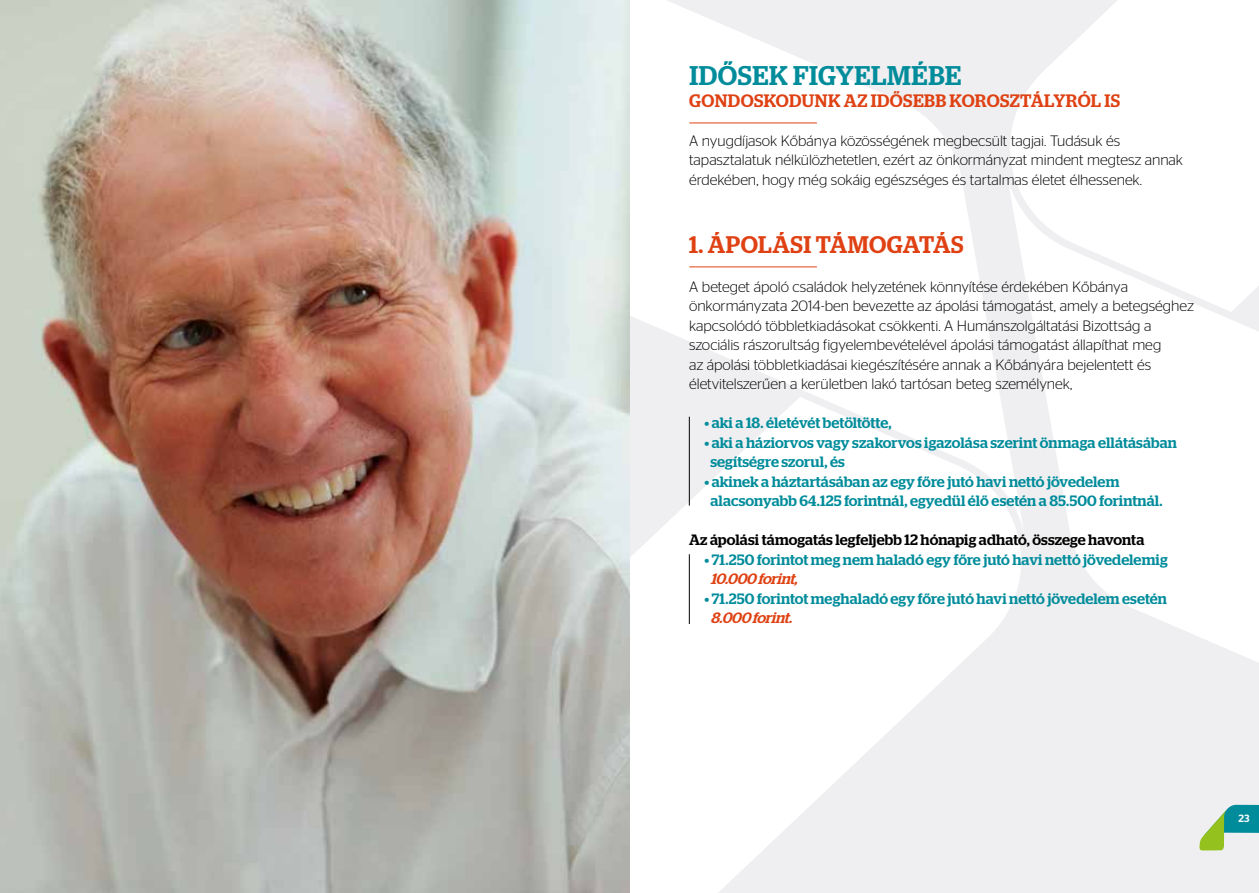
<style>
.page{position:relative;width:1259px;height:893px;background:#fff}
.page>*{position:absolute;margin:0;border:0;box-sizing:border-box;transform-origin:0 0}
.t1{font:500 27px "Stag";letter-spacing:.025em;color:#008c9b}
.t2{font:500 24px "Stag";letter-spacing:.015em;color:#df4113}
.t3{font:500 18px "Stag";letter-spacing:.02em;color:#df4113}
.t4{font:300 15px/19.5px "Stag Sans";letter-spacing:-.005em;color:#000}
.t5{font:500 15px/19.5px "Stag";letter-spacing:.005em;color:#008c9b}
.t6{font:500 15px "Stag";letter-spacing:.005em;color:#000}
.t7{font:italic 500 15px "Stag";color:#df4113}
.t8{font:500 10.5px "Stag Sans";color:#fff}
</style>
<div class="page">
<svg style="left:629px;top:538px;width:377px;height:355px"></svg>
<svg style="left:1025px;top:0;width:92px;height:93px"></svg>
<svg style="left:1006px;top:202px;width:253px;height:691px"></svg>
<svg style="left:629px;top:0;width:396px;height:538px"></svg>
<svg style="left:1198px;top:801px;width:61px;height:49px"></svg>
<hr style="left:689px;top:123px;width:128px;height:1px;background:#df4113">
<hr style="left:689px;top:266px;width:128px;height:1px;background:#df4113">
<hr style="left:689px;top:417px;width:1px;height:89px;background:#000">
<hr style="left:689px;top:554px;width:1px;height:70px;background:#000">
<img style="left:0;top:0;width:629px;height:893px">
<h1 class="t1" style="left:689px;top:60px;width:273px">IDŐSEK FIGYELMÉBE</h1>
<p class="t3" style="left:689px;top:90px;width:432px">GONDOSKODUNK AZ IDŐSEBB KOROSZTÁLYRÓL IS</p>
<p class="t4" style="left:689px;top:131px;width:495px">A nyugdíjasok Kőbánya közösségének megbecsült tagjai. Tudásuk és tapasztalatuk nélkülözhetetlen, ezért az önkormányzat mindent megtesz annak érdekében, hogy még sokáig egészséges és tartalmas életet élhessenek.</p>
<h2 class="t2" style="left:689px;top:230px;width:276px">1. ÁPOLÁSI TÁMOGATÁS</h2>
<p class="t4" style="left:689px;top:277px;width:506px">A beteget ápoló családok helyzetének könnyítése érdekében Kőbánya önkormányzata 2014-ben bevezette az ápolási támogatást, amely a betegséghez kapcsolódó többletkiadásokat csökkenti. A Humánszolgáltatási Bizottság a szociális rászorultság figyelembevételével ápolási támogatást állapíthat meg<br>az ápolási többletkiadásai kiegészítésére annak a Kőbányára bejelentett és életvitelszerűen a kerületben lakó tartósan beteg személynek,</p>
<p class="t5" style="left:704px;top:413px;width:189px">• aki a 18. életévét betöltötte,</p>
<p class="t5" style="left:710px;top:433px;width:468px;text-indent:-6px">• aki a háziorvos vagy szakorvos igazolása szerint önmaga ellátásában segítségre szorul, és</p>
<p class="t5" style="left:710px;top:472px;width:454px;text-indent:-6px">• akinek a háztartásában az egy főre jutó havi nettó jövedelem alacsonyabb 64.125 forintnál, egyedül élő esetén a 85.500 forintnál.</p>
<p class="t6" style="left:689px;top:531px;width:457px">Az ápolási támogatás legfeljebb 12 hónapig adható, összege havonta</p>
<p class="t5" style="left:704px;top:550px;width:465px">• 71.250 forintot meg nem haladó egy főre jutó havi nettó jövedelemig</p>
<p class="t7" style="left:710px;top:570px;width:93px">10.000 forint,</p>
<p class="t5" style="left:704px;top:589px;width:464px">• 71.250 forintot meghaladó egy főre jutó havi nettó jövedelem esetén</p>
<p class="t7" style="left:710px;top:609px;width:87px">8.000 forint.</p>
<p class="t8" style="left:1238px;top:812px;width:13px">23</p>
</div>
